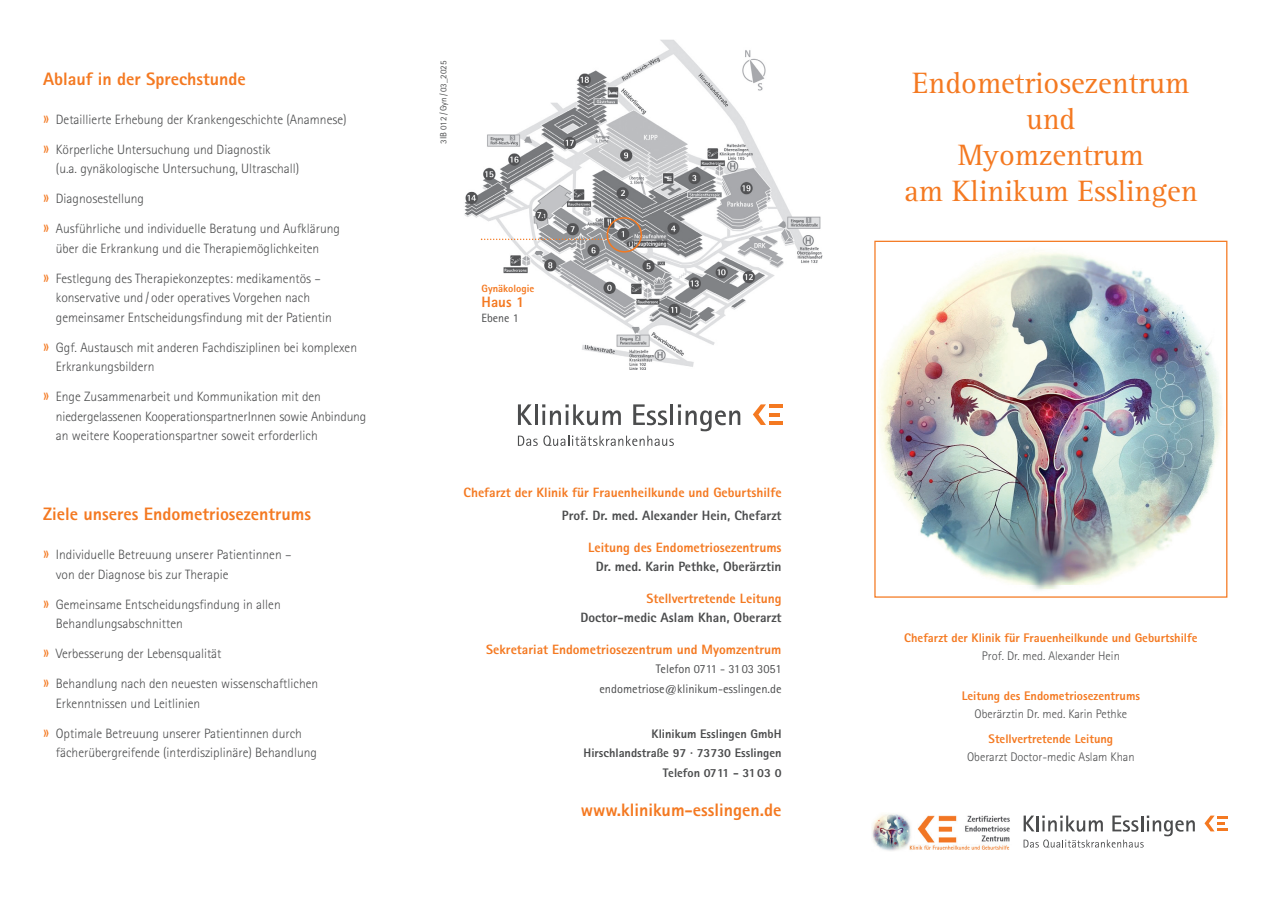
<style>
.page{position:relative;width:1272px;height:902px;background:#fff}
.page>*{position:absolute;margin:0;border:0;box-sizing:border-box;transform-origin:0 0}
.t1{font:30.45px/36px "Rotis Serif";color:#f47921;text-align:center}
.t2{font:800 18px "Rotis Sans Serif";color:#f47921}
.t3{font:800 15px "Rotis Sans Serif";color:#f47921}
.t4{font:300 13.5px/19.5px "Rotis Sans Serif";color:#4b4c4d}
.t5{font:800 13.5px/23.5px "Rotis Sans Serif";color:#f47921;text-align:right}
.t6{font:800 13.5px/19.5px "Rotis Sans Serif";color:#4b4c4d;text-align:right}
.t7{font:800 12.45px/18px "Rotis Sans Serif";color:#f47921;text-align:center}
.t8{font:800 12.45px/19.5px "Rotis Sans Serif";color:#4b4c4d;text-align:right}
.t9{font:12.45px/19.5px "Rotis Sans Serif";color:#4b4c4d;text-align:right}
.t10{font:300 12.45px/18px "Rotis Sans Serif";color:#4b4c4d;text-align:center}
.t11{font:12px "Rotis Sans Serif";color:#4b4c4d}
.t12{font:800 10.5px "Rotis Sans Serif";color:#f47921}
.t13{font:9px "Rotis Sans Serif";color:#4b4c4d}
.s1{font-size:19.5px;color:#f47921}
.s2{color:#4b4c4d}
.s3{color:#f47921}
.s4{font-weight:300;color:#4b4c4d}
.s5{font-weight:800;color:#f47921}
</style>
<div class="page">
<img style="left:464px;top:39px;width:358px;height:330px">
<hr style="left:769px;top:404px;width:13px;height:4px;background:#f47921">
<svg style="left:753px;top:404px;width:26px;height:21px"></svg>
<hr style="left:769px;top:421px;width:13px;height:4px;background:#f47921">
<svg style="left:518px;top:404px;width:222px;height:42px"></svg>
<svg style="left:1204px;top:815px;width:23px;height:16px"></svg>
<svg style="left:1023px;top:815px;width:171px;height:32px"></svg>
<svg style="left:481px;top:217px;width:161px;height:35px"></svg>
<img style="left:878px;top:250px;width:343px;height:340px">
<div style="left:874px;top:241px;width:353px;height:356px;border:1px solid #f47921"></div>
<img style="left:872px;top:814px;width:138px;height:37px">
<p class="t2" style="left:43px;top:72px;width:204px">Ablauf in der Sprechstunde</p>
<p class="t4" style="left:43px;top:111px;width:305px"><span class="s1">»</span> Detaillierte Erhebung der Krankengeschichte (Anamnese)</p>
<p class="t4" style="left:56px;top:141px;width:245px;text-indent:-13px"><span class="s1">»</span> Körperliche Untersuchung und Diagnostik<br>(u.a. gynäkologische Untersuchung, Ultraschall)</p>
<p class="t4" style="left:43px;top:190px;width:102px"><span class="s1">»</span> Diagnosestellung</p>
<p class="t4" style="left:43px;top:220px;width:298px;text-align:center"><span class="s1">»</span> Ausführliche und individuelle Beratung und Aufklärung über die Erkrankung und die Therapiemöglichkeiten</p>
<p class="t4" style="left:56px;top:270px;width:277px;text-indent:-13px"><span class="s1">»</span> Festlegung des Therapiekonzeptes: medikamentös – konservative und / oder operatives Vorgehen nach gemeinsamer Entscheidungsfindung mit der Patientin</p>
<p class="t4" style="left:56px;top:339px;width:303px;text-indent:-13px"><span class="s1">»</span> Ggf. Austausch mit anderen Fachdisziplinen bei komplexen<br>Erkrankungsbildern</p>
<p class="t4" style="left:56px;top:388px;width:312px;text-indent:-13px"><span class="s1">»</span> Enge Zusammenarbeit und Kommunikation mit den niedergelassenen KooperationspartnerInnen sowie Anbindung an weitere Kooperationspartner soweit erforderlich</p>
<p class="t2" style="left:43px;top:507px;width:269px">Ziele unseres Endometriosezentrums</p>
<p class="t4" style="left:56px;top:546px;width:237px;text-indent:-13px"><span class="s1">»</span> Individuelle Betreuung unserer Patientinnen – von der Diagnose bis zur Therapie</p>
<p class="t4" style="left:56px;top:595px;width:226px;text-indent:-13px"><span class="s1">»</span> Gemeinsame Entscheidungsfindung in allen<br>Behandlungsabschnitten</p>
<p class="t4" style="left:43px;top:645px;width:180px"><span class="s1">»</span> Verbesserung der Lebensqualität</p>
<p class="t4" style="left:56px;top:675px;width:264px;text-indent:-13px"><span class="s1">»</span> Behandlung nach den neuesten wissenschaftlichen<br>Erkenntnissen und Leitlinien</p>
<p class="t4" style="left:56px;top:724px;width:262px;text-indent:-13px"><span class="s1">»</span> Optimale Betreuung unserer Patientinnen durch fächerübergreifende (interdisziplinäre) Behandlung</p>
<p class="t13" style="left:440px;top:144px;width:84px;rotate:-90deg">3IB 012 / Gyn / 03_2025</p>
<p class="t12" style="left:481px;top:285px;width:54px">Gynäkologie</p>
<p class="t3" style="left:481px;top:297px;width:44px">Haus 1</p>
<p class="t11" style="left:481px;top:314px;width:39px">Ebene 1</p>
<p class="t5" style="left:463px;top:481px;width:319px">Chefarzt der Klinik für Frauenheilkunde und Geburtshilfe<br><span class="s2">Prof. Dr. med. Alexander Hein, Chefarzt</span></p>
<p class="t5" style="left:588px;top:538px;width:195px;line-height:19.5px;text-align:center">Leitung des Endometriosezentrums<br><span class="s2">Dr. med. Karin Pethke, Oberärztin</span></p>
<p class="t6" style="left:580px;top:589px;width:203px"><span class="s3">Stellvertretende Leitung<br></span>Doctor-medic Aslam Khan, Oberarzt</p>
<p class="t5" style="left:486px;top:638px;width:297px">Sekretariat Endometriosezentrum und Myomzentrum</p>
<p class="t9" style="left:599px;top:660px;width:184px">Telefon 0711 - 3103 3051 endometriose@klinikum-esslingen.de</p>
<p class="t8" style="left:583px;top:725px;width:199px">Klinikum Esslingen GmbH<br>Hirschlandstraße 97 · 73730 Esslingen<br>Telefon 0711 - 3103 0</p>
<p class="t2" style="left:580px;top:803px;width:202px">www.klinikum-esslingen.de</p>
<p class="t1" style="left:904px;top:68px;width:295px">Endometriosezentrum und<br>Myomzentrum<br>am Klinikum Esslingen</p>
<p class="t7" style="left:904px;top:629px;width:295px">Chefarzt der Klinik für Frauenheilkunde und Geburtshilfe<br><span class="s4">Prof. Dr. med. Alexander Hein</span></p>
<p class="t7" style="left:961px;top:687px;width:180px">Leitung des Endometriosezentrums<br><span class="s4">Oberärztin Dr. med. Karin Pethke</span></p>
<p class="t10" style="left:967px;top:731px;width:169px"><span class="s5">Stellvertretende Leitung<br></span>Oberarzt Doctor-medic Aslam Khan</p>
</div>
